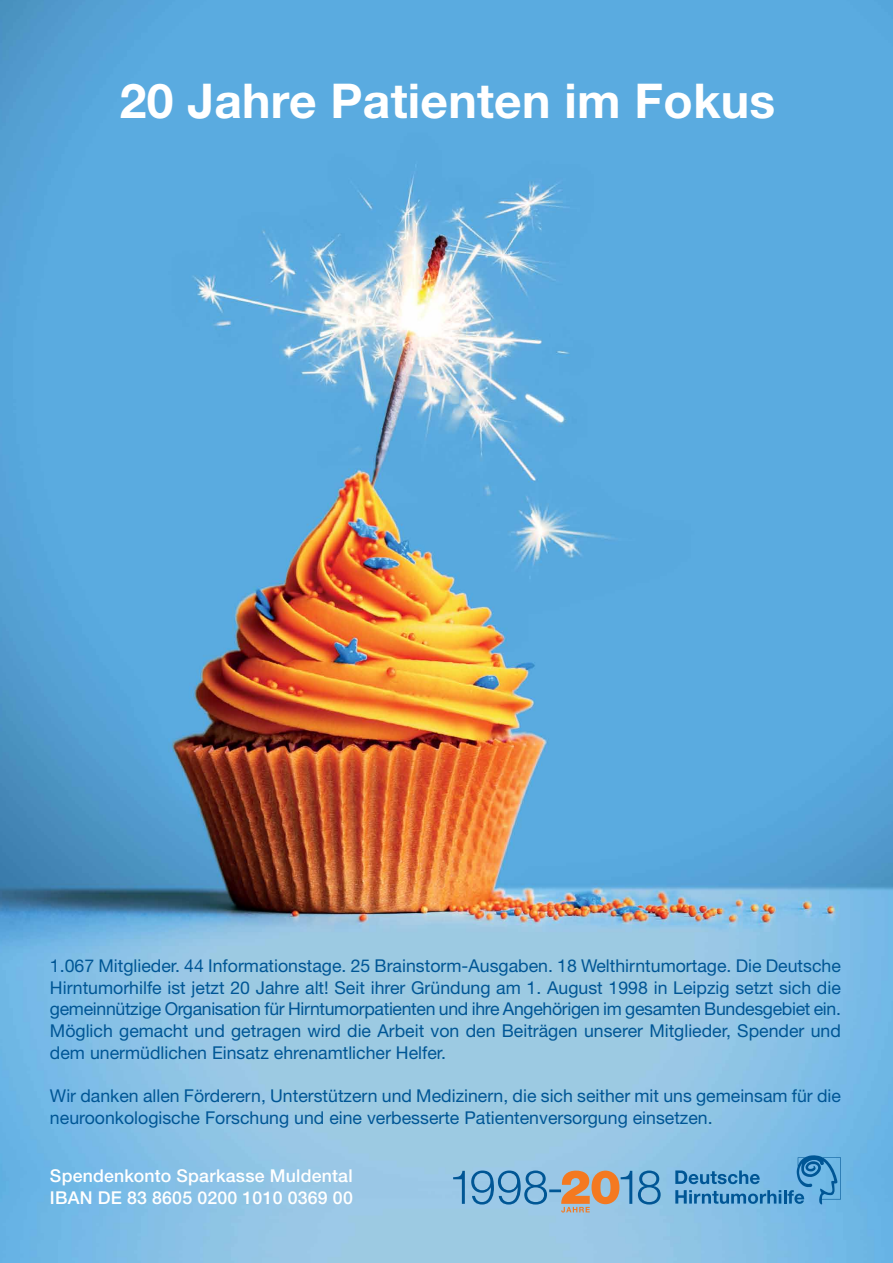
<style>
.page{position:relative;width:893px;height:1263px;background:#fff}
.page>*{position:absolute;margin:0;border:0;box-sizing:border-box;transform-origin:0 0}
.t1{font:700 48px "Helvetica Neue";letter-spacing:.005em;color:#fff}
.t2{font:17.7px/21.8px "Helvetica Neue";color:#005695;text-align:justify}
.t3{font:500 17.7px/21.8px "Helvetica Neue";letter-spacing:.01em;color:#fff}
</style>
<div class="page">
<img style="left:0;top:0;width:893px;height:1263px">
<svg style="left:453px;top:1170px;width:208px;height:42px;background:#8eaabc"></svg>
<svg style="left:675px;top:1155px;width:166px;height:49px;background:#62a6d4"></svg>
<h1 class="t1" style="left:120px;top:72px;width:657px">20 Jahre Patienten im Fokus</h1>
<p class="t2" style="left:50px;top:954px;width:792px">1.067 Mitglieder. 44 Informationstage. 25 Brainstorm-Ausgaben. 18 Welthirntumortage. Die Deutsche Hirntumorhilfe ist jetzt 20 Jahre alt! Seit ihrer Gründung am 1. August 1998 in Leipzig setzt sich die gemeinnützige Organisation für Hirntumorpatienten und ihre Angehörigen im gesamten Bundesgebiet ein.<br>Möglich gemacht und getragen wird die Arbeit von den Beiträgen unserer Mitglieder, Spender und dem unermüdlichen Einsatz ehrenamtlicher Helfer.</p>
<p class="t2" style="left:50px;top:1085px;width:792px">Wir danken allen Förderern, Unterstützern und Medizinern, die sich seither mit uns gemeinsam für die neuroonkologische Forschung und eine verbesserte Patientenversorgung einsetzen.</p>
<p class="t3" style="left:50px;top:1165px;width:304px">Spendenkonto Sparkasse Muldental<br>IBAN DE 83 8605 0200 1010 0369 00</p>
</div>
